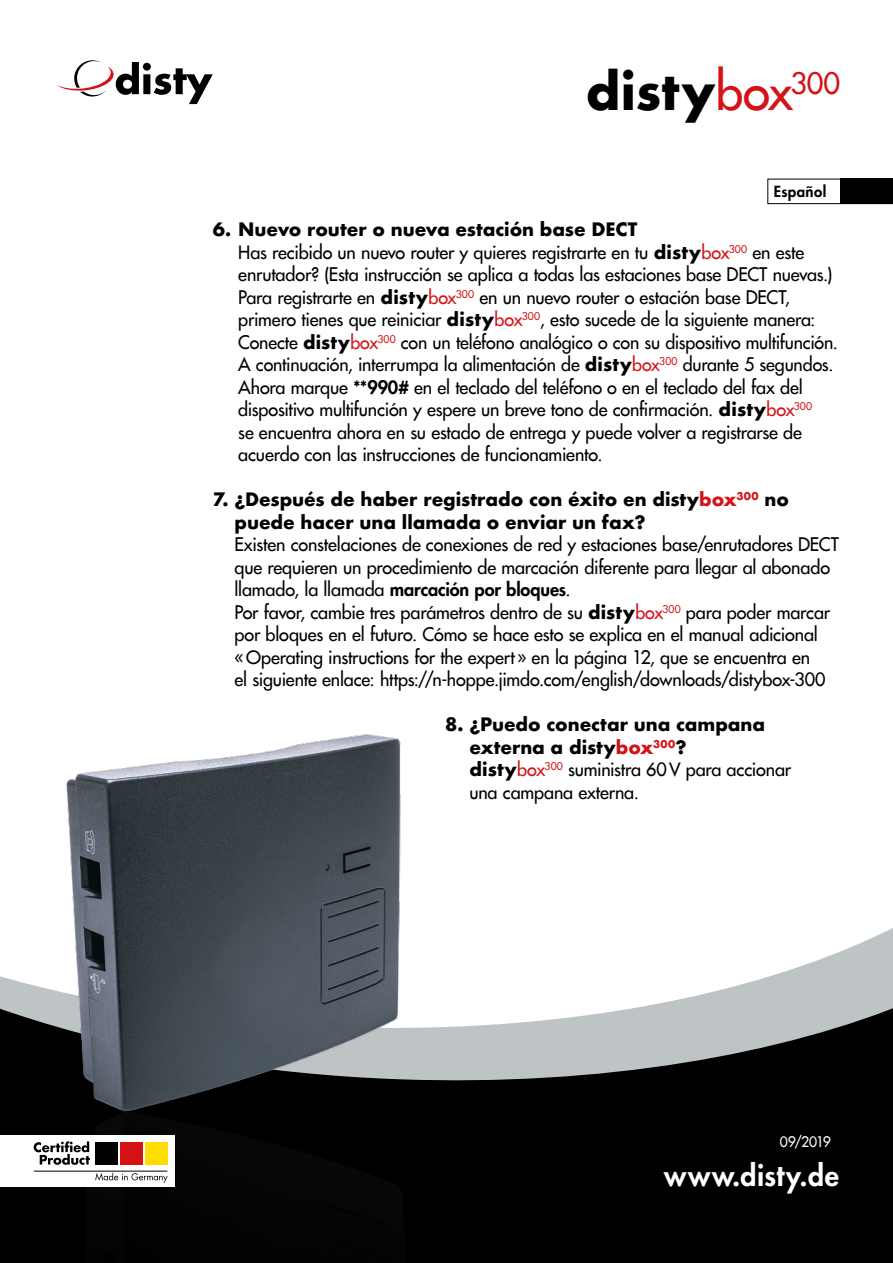
<style>
.page{position:relative;width:893px;height:1263px;background:#fff}
.page>*{position:absolute;margin:0;border:0;box-sizing:border-box;transform-origin:0 0}
.t1{font:700 49.8px "Futura";letter-spacing:.005em;color:#000}
.t2{font:800 28.5px "Futura";letter-spacing:.025em;color:#fff}
.t3{font:18px/22.5px "Futura";letter-spacing:-.01em;color:#000}
.t4{font:700 18px/22.5px "Futura";letter-spacing:-.005em;color:#000}
.t5{font:800 15px "Futura";letter-spacing:.025em;color:#000}
.t6{font:14.1px "Futura";letter-spacing:-.045em;color:#fff}
.s1{font-weight:400;color:#d51317}
.s2{font-weight:700}
.s3{color:#d51317}
.s4{font-weight:800}
.s5{font-weight:400}
</style>
<div class="page">
<div style="left:459px;top:1093px;width:434px;height:170px;background:#000"></div>
<svg style="left:0;top:928px;width:893px;height:165px"></svg>
<svg style="left:57px;top:60px;width:156px;height:44px"></svg>
<img style="left:56px;top:734px;width:387px;height:342px">
<div style="left:0;top:1076px;width:459px;height:187px;background:#000"></div>
<div style="left:0;top:1135px;width:175px;height:51px;background:#fff"></div>
<div style="left:95px;top:1142px;width:22px;height:22px;background:#000"></div>
<div style="left:120px;top:1142px;width:22px;height:22px;background:#d51317"></div>
<div style="left:145px;top:1142px;width:22px;height:22px;background:#fd0"></div>
<svg style="left:34px;top:1141px;width:56px;height:24px"></svg>
<svg style="left:95px;top:1173px;width:73px;height:10px"></svg>
<hr style="left:34px;top:1171px;width:133px;height:1px;background:#000">
<svg style="left:767px;top:179px;width:74px;height:25px"></svg>
<div style="left:841px;top:179px;width:52px;height:25px;background:#000"></div>
<h1 class="t1" style="left:586px;top:56px;width:256px">disty<span class="s1">box</span><sup>300</sup></h1>
<p class="t5" style="left:774px;top:184px;width:54px">Español</p>
<p class="t3" style="left:238px;top:220px;width:601px;text-indent:-25px"><span class="s2">6. Nuevo router o nueva estación base DECT<br></span>Has recibido un nuevo router y quieres registrarte en tu <span class="s2">disty</span><span class="s3">box</span><sup>300</sup> en este enrutador? (Esta instrucción se aplica a todas las estaciones base DECT nuevas.)<br>Para registrarte en <span class="s2">disty</span><span class="s3">box</span><sup>300</sup> en un nuevo router o estación base DECT, primero tienes que reiniciar <span class="s2">disty</span><span class="s3">box</span><sup>300</sup>, esto sucede de la siguiente manera:<br>Conecte <span class="s2">disty</span><span class="s3">box</span><sup>300</sup> con un teléfono analógico o con su dispositivo multifunción.<br>A continuación, interrumpa la alimentación de <span class="s2">disty</span><span class="s3">box</span><sup>300</sup> durante 5 segundos.<br>Ahora marque <span class="s4">**990#</span> en el teclado del teléfono o en el teclado del fax del dispositivo multifunción y espere un breve tono de confirmación. <span class="s2">disty</span><span class="s3">box</span><sup>300<br></sup>se encuentra ahora en su estado de entrega y puede volver a registrarse de acuerdo con las instrucciones de funcionamiento.</p>
<p class="t4" style="left:234px;top:488px;width:556px;text-indent:-22px">7. ¿Después de haber registrado con éxito en disty<span class="s3">box</span><sup>300</sup> no puede hacer una llamada o enviar un fax?</p>
<p class="t3" style="left:234px;top:535px;width:606px">Existen constelaciones de conexiones de red y estaciones base/enrutadores DECT que requieren un procedimiento de marcación diferente para llegar al abonado llamado, la llamada <span class="s4">marcación por bloques</span>.<br>Por favor, cambie tres parámetros dentro de su <span class="s2">disty</span><span class="s3">box</span><sup>300</sup> para poder marcar por bloques en el futuro. Cómo se hace esto se explica en el manual adicional «Operating instructions for the expert» en la página 12, que se encuentra en<br>el siguiente enlace: https://n-hoppe.jimdo.com/english/downloads/distybox-300</p>
<p class="t4" style="left:469px;top:713px;width:323px;text-indent:-24px">8. ¿Puedo conectar una campana externa a disty<span class="s3">box</span><sup>300</sup>?<br>disty<span class="s1">box</span><sup>300</sup> <span class="s5">suministra 60V para accionar una campana externa.</span></p>
<p class="t6" style="left:780px;top:1135px;width:53px">09/2019</p>
<h2 class="t2" style="left:664px;top:1162px;width:176px">www.disty.de</h2>
</div>
